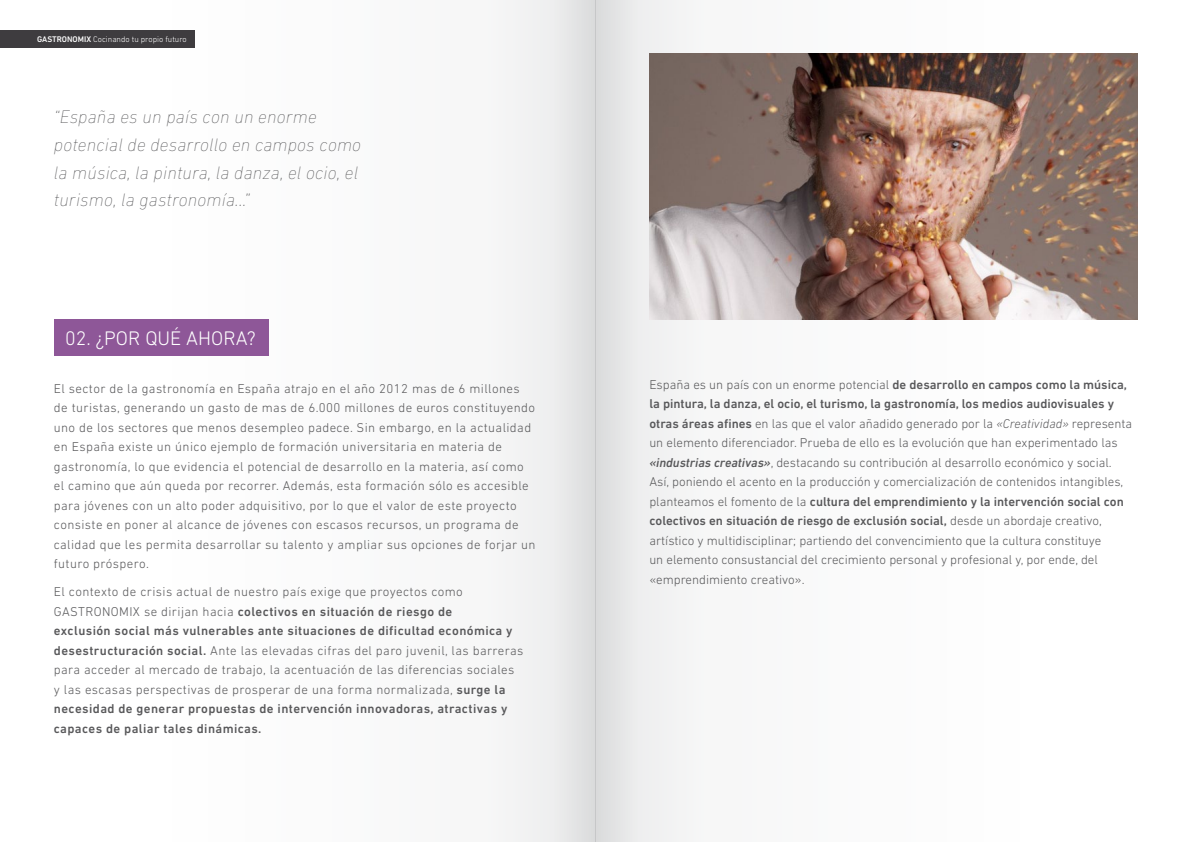
<style>
.page{position:relative;width:1191px;height:842px;background:#fff}
.page>*{position:absolute;margin:0;border:0;box-sizing:border-box;transform-origin:0 0}
.t1{font:300 20px "DIN Next LT Pro";color:#fff}
.t2{font:italic 200 18.5px/27.7px "DIN Next LT Pro";letter-spacing:.01em;color:#58585a}
.t3{font:300 13px/19.5px "DIN Next LT Pro";letter-spacing:.03em;color:#58585a}
.t4{font:300 13px/19.5px "DIN Next LT Pro";color:#58585a}
.t5{font:300 8.3px "DIN Next LT Pro";color:#fff}
.s1{font-weight:500}
.s2{font-style:italic}
.s3{font-weight:500;font-style:italic}
</style>
<div class="page">
<div style="left:163px;top:0;width:432px;height:842px;background:linear-gradient(to right,#fff,#eceded)"></div>
<svg style="left:596px;top:0;width:431px;height:842px"></svg>
<hr style="left:595px;top:0;width:1px;height:842px;background:#c6c7c8">
<div style="left:54px;top:319px;width:214px;height:37px;background:#8e5798"></div>
<div style="left:0;top:30px;width:194px;height:18px;background:#3e3c3f"></div>
<img style="left:649px;top:54px;width:488px;height:265px">
<p class="t5" style="left:37px;top:34px;width:151px"><span class="s1">GASTRONOMIX</span> Cocinando tu propio futuro</p>
<h2 class="t2" style="left:54px;top:103px;width:309px">“España es un país con un enorme potencial de desarrollo en campos como la música, la pintura, la danza, el ocio, el turismo, la gastronomía...”</h2>
<h1 class="t1" style="left:65px;top:326px;width:93px">02. ¿Por qué</h1>
<h1 class="t1" style="left:186px;top:326px;width:71px">ah ora?</h1>
<p class="t3" style="left:54px;top:378px;width:483px">El sector de la gastronomía en España atrajo en el año 2012 mas de 6 millones de turistas, generando un gasto de mas de 6.000 millones de euros constituyendo uno de los sectores que menos desempleo padece. Sin embargo, en la actualidad en España existe un único ejemplo de formación universitaria en materia de gastronomía, lo que evidencia el potencial de desarrollo en la materia, así como el camino que aún queda por recorrer. Además, esta formación sólo es accesible para jóvenes con un alto poder adquisitivo, por lo que el valor de este proyecto consiste en poner al alcance de jóvenes con escasos recursos, un programa de calidad que les permita desarrollar su talento y ampliar sus opciones de forjar un futuro próspero.</p>
<p class="t3" style="left:54px;top:582px;width:471px">El contexto de crisis actual de nuestro país exige que proyectos como<br>GASTRO NOMIX se dirijan hacia <span class="s1">colectivos en situación de riesgo de<br>exclusión social más vulnerables ante situaciones de dificultad económica y desestructuración social.</span> Ante las elevadas cifras del paro juvenil, las barreras para acceder al mercado de trabajo, la acentuación de las diferencias sociales y las escasas perspectivas de prosperar de una forma normalizada, <span class="s1">surge la necesidad de generar propuestas de intervención innovadoras, atractivas y capaces de paliar tales dinámicas.</span></p>
<p class="t4" style="left:649px;top:375px;width:484px">España es un país con un enorme potencial <span class="s1">de desarrollo en campos como la música, la pintura, la danza, el ocio, el turismo, la gastronomía, los medios audiovisuales y otras áreas afines</span> en las que el valor añadido generado por la <span class="s2">«Creatividad»</span> representa un elemento diferenciador. Prueba de ello es la evolución que han experimentado las <span class="s3">«industrias creativas»</span>, destacando su contribución al desarrollo económico y social.<br>Así, poniendo el acento en la producción y comercialización de contenidos intangibles, planteamos el fomento de la <span class="s1">cultura del emprendimiento y la intervención social con colectivos en situación de riesgo de exclusión social,</span> desde un abordaje creativo, artístico y multidisciplinar; partiendo del convencimiento que la cultura constituye<br>un elemento consustancial del crecimiento personal y profesional y, por ende, del «emprendimiento creativo».</p>
</div>
